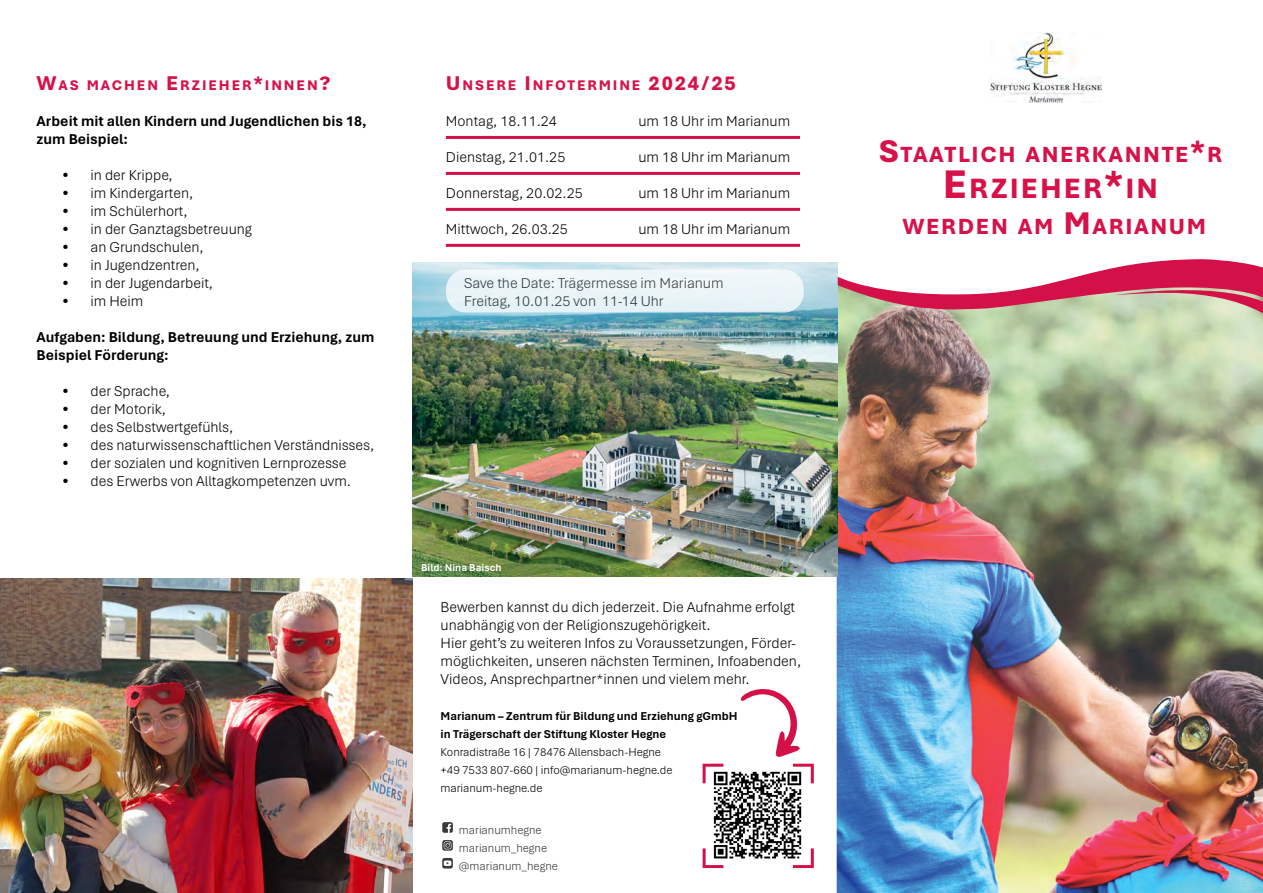
<style>
.page{position:relative;width:1263px;height:893px;background:#fff}
.page>*{position:absolute;margin:0;border:0;box-sizing:border-box;transform-origin:0 0}
.t1{font:800 29.4px "Aptos";letter-spacing:.07em;color:#d71249}
.t2{font:800 23.1px "Aptos";letter-spacing:.07em;color:#d71249}
.t3{font:300 15px/18px "Aptos";color:#000}
.t4{font:700 15px/18px "Aptos";color:#000}
.t5{font:800 14.7px "Aptos";letter-spacing:.13em;color:#d71249}
.t6{font:300 12px/18px "Aptos";color:#000}
.t7{font:700 12px/18px "Aptos";color:#000}
.t8{font:300 12px "Aptos";color:#383839}
.t9{font:700 10.5px "Aptos";color:#fff}
.s1{font-size:21px}
.s2{font-size:33px}
.s3{font-size:42px}
</style>
<div class="page">
<img style="left:837px;top:318px;width:426px;height:575px">
<img style="left:991px;top:32px;width:111px;height:70px">
<svg style="left:442px;top:840px;width:11px;height:11px"></svg>
<svg style="left:442px;top:822px;width:11px;height:11px"></svg>
<svg style="left:442px;top:858px;width:11px;height:10px"></svg>
<img style="left:713px;top:771px;width:89px;height:88px">
<svg style="left:702px;top:763px;width:24px;height:23px"></svg>
<svg style="left:702px;top:845px;width:24px;height:24px"></svg>
<svg style="left:741px;top:689px;width:73px;height:97px"></svg>
<svg style="left:790px;top:845px;width:24px;height:24px"></svg>
<img style="left:412px;top:263px;width:426px;height:313px">
<svg style="left:821px;top:259px;width:442px;height:59px"></svg>
<hr style="left:446px;top:136px;width:354px;height:3px;background:#d31148">
<hr style="left:446px;top:172px;width:354px;height:3px;background:#d31148">
<hr style="left:446px;top:208px;width:354px;height:3px;background:#d31148">
<hr style="left:446px;top:244px;width:354px;height:3px;background:#d31148">
<img style="left:0;top:578px;width:412px;height:315px">
<div style="left:448px;top:271px;width:354px;height:40px;background:#eaf4f8;border-radius:18px"></div>
<div style="left:446px;top:270px;width:358px;height:42px;border:3px solid #fff;border-radius:18px"></div>
<p class="t5" style="left:37px;top:75px;width:296px"><span class="s1">W</span>AS MACHEN <span class="s1">E</span>RZIEHER<span class="s1">*</span>INNEN<span class="s1">?</span></p>
<p class="t4" style="left:37px;top:111px;width:332px">Arbeit mit allen Kindern und Jugendlichen bis 18, zum Beispiel:</p>
<p class="t3" style="left:62px;top:165px;width:112px">• in der Krippe,</p>
<p class="t3" style="left:62px;top:183px;width:133px">• im Kindergarten,</p>
<p class="t3" style="left:62px;top:201px;width:127px">• im Schülerhort,</p>
<p class="t3" style="left:62px;top:219px;width:191px">• in der Ganztagsbetreuung</p>
<p class="t3" style="left:62px;top:237px;width:143px">• an Grundschulen,</p>
<p class="t3" style="left:62px;top:255px;width:139px">• in Jugendzentren,</p>
<p class="t3" style="left:62px;top:273px;width:153px">• in der Jugendarbeit,</p>
<p class="t3" style="left:62px;top:291px;width:83px">• im Heim</p>
<p class="t4" style="left:37px;top:327px;width:339px">Aufgaben: Bildung, Betreuung und Erziehung, zum<br>Beispiel Förderung:</p>
<p class="t3" style="left:62px;top:381px;width:109px">• der Sprache,</p>
<p class="t3" style="left:62px;top:399px;width:105px">• der Motorik,</p>
<p class="t3" style="left:62px;top:417px;width:173px">• des Selbstwertgefühls,</p>
<p class="t3" style="left:62px;top:435px;width:314px">• des naturwissenschaftlichen Verständnisses,</p>
<p class="t3" style="left:62px;top:453px;width:286px">• der sozialen und kognitiven Lernprozesse</p>
<p class="t3" style="left:62px;top:471px;width:290px">• des Erwerbs von Alltagkompetenzen uvm.</p>
<p class="t5" style="left:446px;top:75px;width:291px"><span class="s1">U</span> NSERE <span class="s1">I</span> NFOTERMINE <span class="s1">2024/25</span></p>
<p class="t3" style="left:446px;top:111px;width:113px">Montag, 18.11.24</p>
<p class="t3" style="left:638px;top:111px;width:153px">um 18 Uhr im Marianum</p>
<p class="t3" style="left:446px;top:147px;width:121px">Dienstag, 21.01.25</p>
<p class="t3" style="left:638px;top:147px;width:153px">um 18 Uhr im Marianum</p>
<p class="t3" style="left:446px;top:183px;width:138px">Donnerstag, 20.02.25</p>
<p class="t3" style="left:638px;top:183px;width:153px">um 18 Uhr im Marianum</p>
<p class="t3" style="left:446px;top:219px;width:124px">Mittwoch, 26.03.25</p>
<p class="t3" style="left:638px;top:219px;width:153px">um 18 Uhr im Marianum</p>
<p class="t3" style="left:464px;top:273px;width:261px">Save the Date: Trägermesse im Marianum<br>Freitag, 10.01.25 von 11-14 Uhr</p>
<p class="t9" style="left:421px;top:561px;width:82px">Bild: Nina Baisch</p>
<p class="t3" style="left:441px;top:597px;width:362px">Bewerben kannst du dich jederzeit. Die Aufnahme erfolgt unabhängig von der Religionszugehörigkeit.<br>Hier geht’s zu weiteren Infos zu Voraussetzungen, Förder&shy;möglichkeiten, unseren nächsten Terminen, Infoabenden, Videos, Ansprechpartner*innen und vielem mehr.</p>
<p class="t7" style="left:441px;top:707px;width:299px">Marianum – Zentrum für Bildung und Erziehung gGmbH in Trägerschaft der Stiftung Kloster Hegne</p>
<p class="t6" style="left:441px;top:743px;width:234px">Konradistraße 16 | 78476 Allensbach-Hegne +49 7533 807-660 | info@marianum-hegne.de marianum-hegne.de</p>
<p class="t8" style="left:459px;top:822px;width:84px">marianumhegne</p>
<p class="t8" style="left:459px;top:858px;width:100px">@marianum_hegne</p>
<p class="t8" style="left:459px;top:840px;width:90px">marianum_hegne</p>
<h2 class="t2" style="left:879px;top:139px;width:345px"><span class="s2">S</span>TAATLICH ANERKANNTE<span class="s2">*</span>R</h2>
<h1 class="t1" style="left:943px;top:168px;width:217px"><span class="s3">E</span>RZIEHER<span class="s3">*</span>IN</h1>
<h2 class="t2" style="left:902px;top:211px;width:305px">WERDEN AM <span class="s2">M</span>ARIANUM</h2>
</div>
